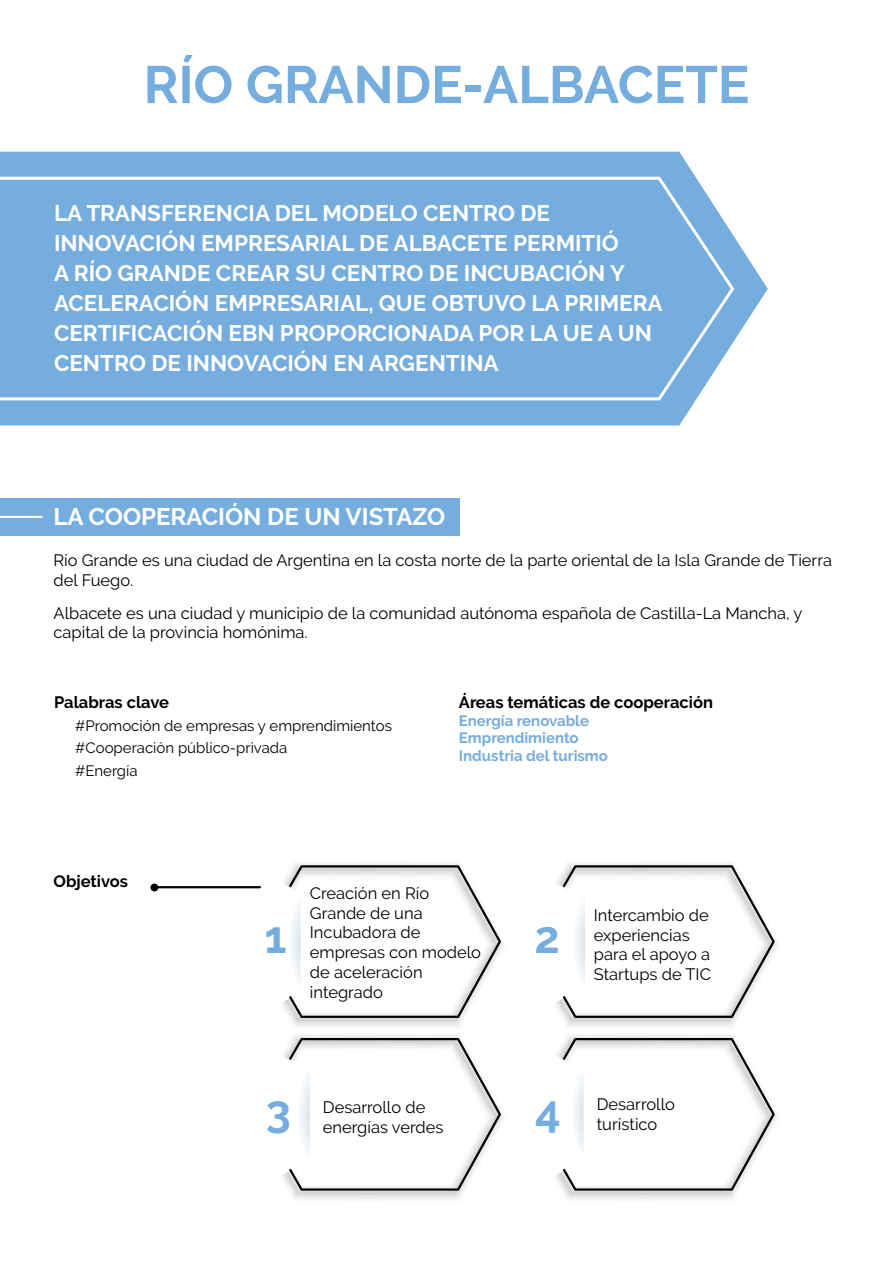
<style>
.page{position:relative;width:893px;height:1263px;background:#fff}
.page>*{position:absolute;margin:0;border:0;box-sizing:border-box;transform-origin:0 0}
.t1{font:700 52.5px "Raleway";color:#75adde}
.t2{font:700 45px "Raleway";color:#75adde}
.t3{font:700 24px "Raleway";color:#fff}
.t4{font:700 22.5px/30px "Raleway";color:#fff}
.t5{font:16.5px/19.8px "Raleway";color:#000}
.t6{font:700 16.5px "Raleway";color:#000}
.t7{font:15px/22.5px "Raleway";color:#000}
.t8{font:700 15px/17.5px "Raleway";color:#75adde}
</style>
<div class="page">
<div style="left:0;top:498px;width:459px;height:38px;background:#75adde"></div>
<hr style="left:0;top:516px;width:43px;height:2px;background:#fff">
<svg style="left:150px;top:883px;width:8px;height:8px"></svg>
<svg style="left:563px;top:865px;width:212px;height:153px"></svg>
<svg style="left:285px;top:865px;width:216px;height:153px"></svg>
<svg style="left:0;top:152px;width:768px;height:273px;fill:#75adde"></svg>
<div style="left:0;top:175px;width:736px;height:227px;background:#75adde"></div>
<svg style="left:563px;top:1038px;width:212px;height:153px"></svg>
<svg style="left:289px;top:1038px;width:212px;height:153px"></svg>
<hr style="left:154px;top:886px;width:107px;height:2px;background:#000">
<h1 class="t1" style="left:144px;top:55px;width:607px">RÍO GRANDE-ALBACETE</h1>
<p class="t4" style="left:54px;top:198px;width:610px">LA TRANSFERENCIA DEL MODELO CENTRO DE INNOVACIÓN EMPRESARIAL DE ALBACETE PERMITIÓ<br>A RÍO GRANDE CREAR SU CENTRO DE INCUBACIÓN Y ACELERACIÓN EMPRESARIAL, QUE OBTUVO LA PRIMERA CERTIFICACIÓN EBN PROPORCIONADA POR LA UE A UN CENTRO DE INNOVACIÓN EN ARGENTINA</p>
<h3 class="t3" style="left:54px;top:503px;width:393px">LA COOPERACIÓN DE UN VISTAZO</h3>
<p class="t5" style="left:54px;top:550px;width:780px">Río Grande es una ciudad de Argentina en la costa norte de la parte oriental de la Isla Grande de Tierra del Fuego.</p>
<p class="t5" style="left:54px;top:603px;width:750px">Albacete es una ciudad y municipio de la comunidad autónoma española de Castilla-La Mancha, y capital de la provincia homónima.</p>
<p class="t6" style="left:54px;top:693px;width:117px">Palabras clave</p>
<p class="t7" style="left:75px;top:714px;width:318px">#Promoción de empresas y emprendimientos #Cooperación público-privada<br>#Energía</p>
<p class="t6" style="left:459px;top:693px;width:256px">Áreas temáticas de cooperación</p>
<p class="t8" style="left:459px;top:712px;width:151px">Energía renovable<br>Emprendimiento<br>Industria del turismo</p>
<p class="t6" style="left:54px;top:872px;width:76px">Objetivos</p>
<h2 class="t2" style="left:264px;top:911px;width:24px">1</h2>
<p class="t5" style="left:310px;top:883px;width:173px">Creación en Río<br>Grande de una<br>Incubadora de empresas con modelo de aceleración integrado</p>
<h2 class="t2" style="left:266px;top:1085px;width:27px">3</h2>
<p class="t5" style="left:323px;top:1097px;width:122px">Desarrollo de energías verdes</p>
<h2 class="t2" style="left:534px;top:911px;width:27px">2</h2>
<p class="t5" style="left:594px;top:905px;width:119px">Intercambio de experiencias para el apoyo a<br>Startups de TIC</p>
<h2 class="t2" style="left:535px;top:1085px;width:27px">4</h2>
<p class="t5" style="left:597px;top:1094px;width:80px">Desarrollo</p>
<p class="t5" style="left:597px;top:1114px;width:62px">turístico</p>
</div>
